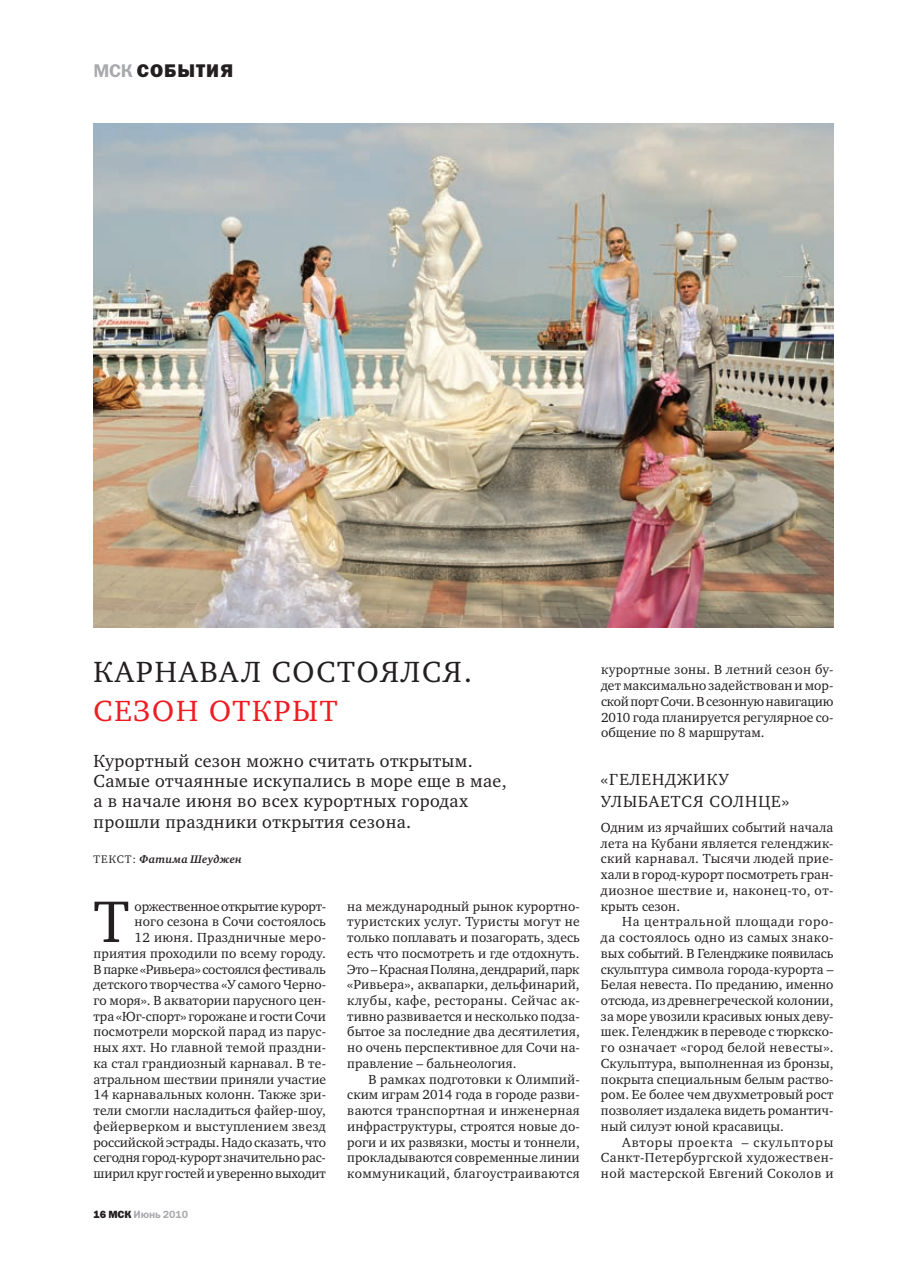
<style>
.page{position:relative;width:910px;height:1268px;background:#fff}
.page>*{position:absolute;margin:0;border:0;box-sizing:border-box;transform-origin:0 0}
.t1{font:60px "Charter ITCC";color:#231f20}
.t2{font:30px "Charter ITCC";color:#231f20}
.t3{font:30px "Charter ITCC";color:#ee1d23}
.t4{font:18.45px "Franklin Gothic Heavy C";letter-spacing:.05em;color:#231f20}
.t5{font:18px/20.2px "Charter ITCC";letter-spacing:.025em;color:#231f20}
.t6{font:16.5px "Charter ITCC";letter-spacing:.065em;color:#231f20}
.t7{font:13.5px/15.8px "Charter ITCC";letter-spacing:.005em;color:#231f20;text-align:justify}
.t8{font:italic 700 11.25px "Charter ITCC";letter-spacing:.025em;color:#231f20}
.t9{font:11.25px "Charter ITCC";color:#231f20}
.t10{font:10.5px "Franklin Gothic Demi C";letter-spacing:-.015em;color:#a8a9ad}
.s1{font-family:"Franklin Gothic Demi C";color:#a8a9ad}
.s2{font-weight:400;font-style:normal}
.s3{font-family:"Franklin Gothic Heavy C";color:#231f20}
</style>
<div class="page">
<img style="left:94px;top:123px;width:739px;height:504px">
<h3 class="t4" style="left:94px;top:60px;width:141px"><span class="s1">мск</span> события</h3>
<h2 class="t2" style="left:94px;top:654px;width:84px">Карнавал</h2>
<h2 class="t2" style="left:272px;top:654px;width:22px">состоялся</h2>
<h2 class="t2" style="left:464px;top:654px;width:10px">.</h2>
<h2 class="t3" style="left:94px;top:693px;width:43px">Сезон</h2>
<h2 class="t3" style="left:209px;top:693px;width:22px">отк</h2>
<h2 class="t3" style="left:273px;top:693px;width:62px">рыт</h2>
<h3 class="t5" style="left:94px;top:750px;width:415px">Курортный сезон можно считать открытым.<br>Самые отчаянные искупались в море еще в мае, а в начале июня во всех курортных городах прошли праздники открытия сезона.</h3>
<p class="t9" style="left:94px;top:853px;width:17px">Текст</p>
<p class="t8" style="left:132px;top:853px;width:111px"><span class="s2">:</span> Фатима Шеуджен</p>
<h1 class="t1" style="left:94px;top:888px;width:37px">Т</h1>
<p class="t7" style="left:94px;top:898px;width:234px;text-align:right">оржественное открытие курорт-<br>ного сезона в Сочи состоялось<br>12 июня. Праздничные меро&shy;приятия проходили по всему городу.<br>В парке «Ривьера» состоялся фестиваль детского творчества «У самого Черно&shy;го моря». В акватории парусного цен&shy;тра «Юг-спорт» горожане и гости Сочи посмотрели морской парад из парус&shy;ных яхт. Но главной темой праздни&shy;ка стал грандиозный карнавал. В те&shy;атральном шествии приняли участие 14 карнавальных колонн. Также зри&shy;тели смогли насладиться файер-шоу, фейерверком и выступлением звезд российской эстрады. Надо сказать, что сегодня город-курорт значительно рас&shy;ширил круг гостей и уверенно выходит</p>
<p class="t10" style="left:94px;top:1208px;width:96px"><span class="s3">16 мСК</span> Июнь 2010</p>
<p class="t7" style="left:347px;top:898px;width:234px">на международный рынок курортно&shy;туристских услуг. Туристы могут не только поплавать и позагорать, здесь есть что посмотреть и где отдохнуть.<br>Это – Красная Поляна, дендрарий, парк «Ривьера», аквапарки, дельфинарий, клубы, кафе, рестораны. Сейчас ак&shy;тивно развивается и несколько подза&shy;бытое за последние два десятилетия, но очень перспективное для Сочи на&shy;правление – бальнеология.</p>
<p class="t7" style="left:347px;top:1071px;width:234px;text-indent:21px">В рамках подготовки к Олимпий&shy;ским играм 2014 года в городе разви&shy;ваются транспортная и инженерная инфраструктуры, строятся новые до&shy;роги и их развязки, мосты и тоннели, прокладываются современные линии коммуникаций, благоустраиваются</p>
<p class="t7" style="left:601px;top:662px;width:234px">курортные зоны. В летний сезон бу&shy;дет максимально задействован и мор&shy;ской порт Сочи. В сезонную навигацию 2010 года планируется регулярное со&shy;общение по 8 маршрутам.</p>
<p class="t6" style="left:601px;top:769px;width:32px">«Геленджик</p>
<p class="t6" style="left:719px;top:769px;width:11px">у</p>
<p class="t6" style="left:601px;top:792px;width:49px">улыбается</p>
<p class="t6" style="left:709px;top:792px;width:13px">солнце</p>
<p class="t6" style="left:782px;top:792px;width:9px">»</p>
<p class="t7" style="left:601px;top:819px;width:234px">Одним из ярчайших событий начала лета на Кубани является геленджик&shy;ский карнавал. Тысячи людей прие&shy;хали в город-курорт посмотреть гран&shy;диозное шествие и, наконец-то, от&shy;крыть сезон.</p>
<p class="t7" style="left:601px;top:913px;width:234px;text-indent:21px">На центральной площади горо&shy;да состоялось одно из самых знако&shy;вых событий. В Геленджике появилась скульптура символа города-курорта – Белая невеста. По преданию, именно отсюда, из древнегреческой колонии, за море увозили красивых юных деву&shy;шек. Геленджик в переводе с тюркско&shy;го означает «город белой невесты».<br>Скульптура, выполненная из бронзы, покрыта специальным белым раство&shy;ром. Ее более чем двухметровый рост позволяет издалека видеть романтич&shy;ный силуэт юной красавицы.</p>
<p class="t7" style="left:601px;top:1134px;width:234px;text-indent:21px">Авторы проекта – скульпторы Санкт-Петербургской художествен&shy;ной мастерской Евгений Соколов и</p>
</div>
